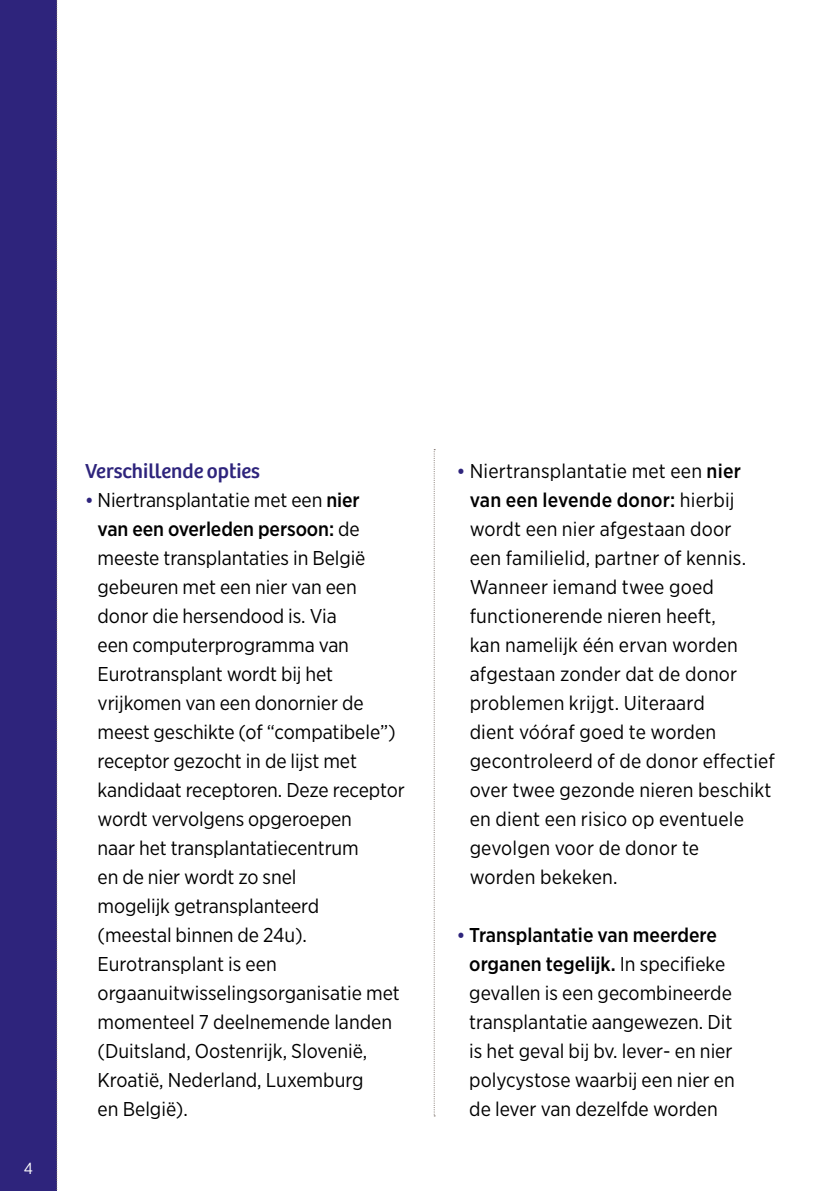
<style>
.page{position:relative;width:840px;height:1191px;background:#fff}
.page>*{position:absolute;margin:0;border:0;box-sizing:border-box;transform-origin:0 0}
.t1{font:21px "Bree";color:#2e247c}
.t2{font:20px/29px "Gotham Narrow";color:#000}
.t3{font:16px "Gotham Narrow";color:#fff}
.s1{font-weight:500;font-size:19px;color:#2e247c}
.s2{font-weight:500}
</style>
<div class="page">
<div style="left:0;top:0;width:57px;height:1191px;background:#2e247c"></div>
<svg style="left:433px;top:449px;width:2px;height:667px"></svg>
<svg style="left:56px;top:0;width:2px;height:1190px"></svg>
<p class="t3" style="left:24px;top:1158px;width:11px">4</p>
<p class="t1" style="left:85px;top:459px;width:176px">Verschillende opties</p>
<p class="t2" style="left:97px;top:485px;width:308px;text-indent:-12px"><span class="s1">•</span> Niertransplantatie met een <span class="s2">nier<br>van een overleden persoon:</span> de meeste transplantaties in België gebeuren met een nier van een donor die hersendood is. Via<br>een computerprogramma van<br>Eurotransplant wordt bij het vrijkomen van een donornier de meest geschikte (of “compatibele”) receptor gezocht in de lijst met kandidaat receptoren. Deze receptor wordt vervolgens opgeroepen<br>naar het transplantatiecentrum<br>en de nier wordt zo snel<br>mogelijk getransplanteerd<br>(meestal binnen de 24u).<br>Eurotransplant is een orgaanuitwisselingsorganisatie met momenteel 7 deelnemende landen (Duitsland, Oostenrijk, Slovenië,<br>Kroatië, Nederland, Luxemburg<br>en België).</p>
<p class="t2" style="left:469px;top:456px;width:306px;text-indent:-13px"><span class="s1">•</span> Niertransplantatie met een <span class="s2">nier van een levende donor:</span> hierbij wordt een nier afgestaan door<br>een familielid, partner of kennis.<br>Wanneer iemand twee goed functionerende nieren heeft,<br>kan namelijk één ervan worden afgestaan zonder dat de donor problemen krijgt. Uiteraard<br>dient vóóraf goed te worden gecontroleerd of de donor effectief over twee gezonde nieren beschikt en dient een risico op eventuele gevolgen voor de donor te<br>worden bekeken.</p>
<p class="t2" style="left:469px;top:920px;width:267px;text-indent:-12px"><span class="s1">•</span> <span class="s2">Transplantatie van meerdere organen tegelijk.</span> In specifieke gevallen is een gecombineerde transplantatie aangewezen. Dit is het geval bij bv. lever- en nier polycystose waarbij een nier en de lever van dezelfde worden</p>
</div>
